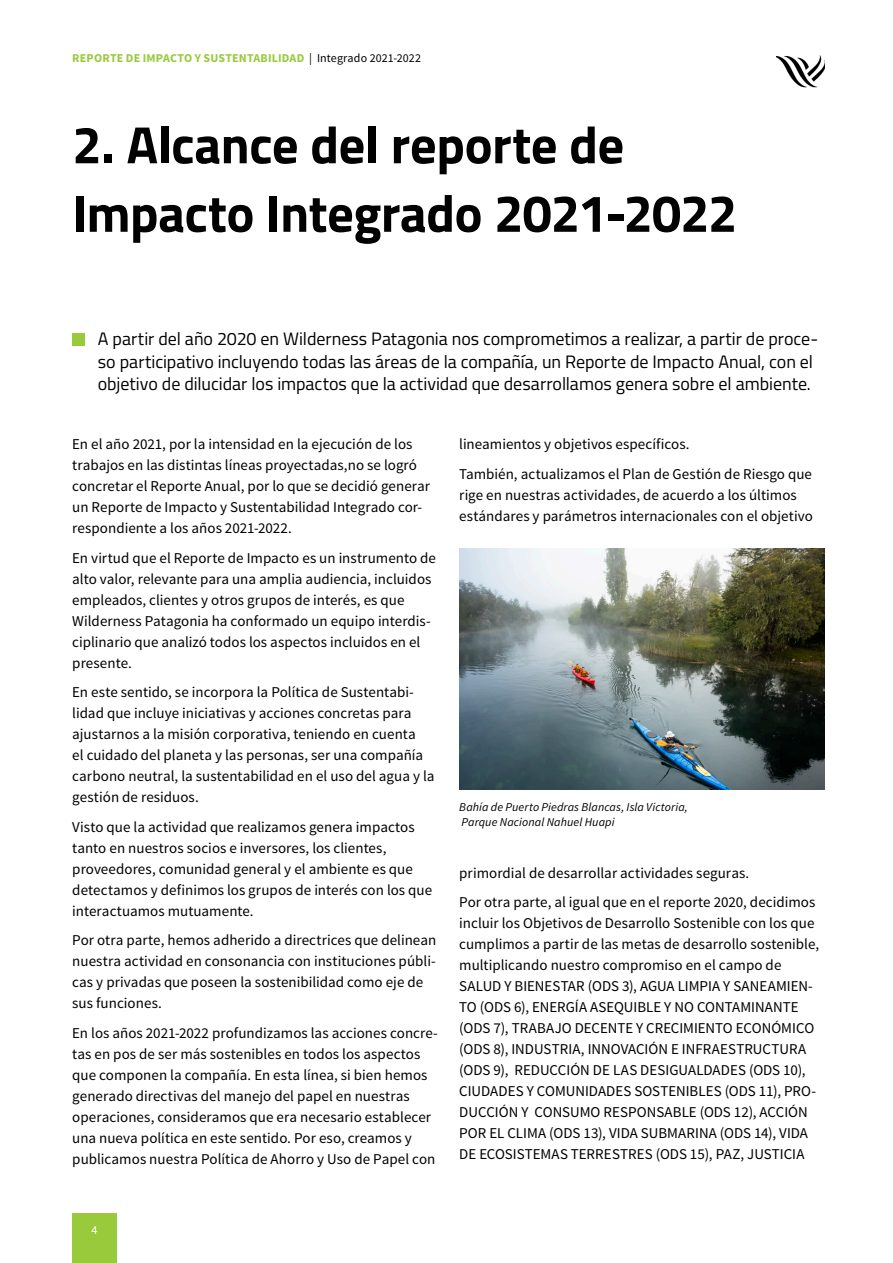
<style>
.page{position:relative;width:893px;height:1263px;background:#fff}
.page>*{position:absolute;margin:0;border:0;box-sizing:border-box;transform-origin:0 0}
._35_Header_Titillium{font:700 52.5px "Titillium Web";letter-spacing:-.01em;color:#010101}
._11_Titillium_Web{font:18px/22.5px "Titillium Web";letter-spacing:-.005em;color:#010101}
._8_Source_Sans_Pro{font:15px/21px "Source Sans Pro";letter-spacing:.005em;color:#010101}
._8_10_Source_Sans_Pr{font:italic 12px "Source Sans Pro";letter-spacing:.01em;color:#010101}
._8_10_Source_Sans_Pr-2{font:700 12px "Source Sans Pro";letter-spacing:.015em;color:#99ca3b}
.t1{font:12px "Source Sans Pro";color:#fff}
.s1{font-weight:400;color:#010101}
</style>
<div class="page">
<img style="left:459px;top:549px;width:366px;height:240px">
<div style="left:72px;top:1213px;width:45px;height:50px;background:#99ca3b"></div>
<img style="left:777px;top:55px;width:48px;height:33px">
<div style="left:72px;top:333px;width:13px;height:12px;background:#99ca3b"></div>
<p class="_8_10_Source_Sans_Pr-2" style="left:72px;top:50px;width:350px">REPORTE DE IMPACTO Y SUSTENTABILIDAD <span class="s1">| Integrado 2021-2022</span></p>
<p class="_35_Header_Titillium" style="left:72px;top:105px;width:553px">2. Alcance del reporte de</p>
<p class="_35_Header_Titillium" style="left:72px;top:173px;width:667px">Impacto Integrado 2021-2022</p>
<p class="_11_Titillium_Web" style="left:98px;top:327px;width:722px">A partir del año 2020 en Wilderness Patagonia nos comprometimos a realizar, a partir de proce&shy;so participativo incluyendo todas las áreas de la compañía, un Reporte de Impacto Anual, con el objetivo de dilucidar los impactos que la actividad que desarrollamos genera sobre el ambiente.</p>
<p class="_8_Source_Sans_Pro" style="left:72px;top:434px;width:359px">En el año 2021, por la intensidad en la ejecución de los trabajos en las distintas líneas proyectadas,no se logró concretar el Reporte Anual, por lo que se decidió generar un Reporte de Impacto y Sustentabilidad Integrado cor&shy;respondiente a los años 2021-2022.</p>
<p class="_8_Source_Sans_Pro" style="left:72px;top:547px;width:365px">En virtud que el Reporte de Impacto es un instrumento de alto valor, relevante para una amplia audiencia, incluidos empleados, clientes y otros grupos de interés, es que Wilderness Patagonia ha conformado un equipo interdis&shy;ciplinario que analizó todos los aspectos incluidos en el presente.</p>
<p class="_8_Source_Sans_Pro" style="left:72px;top:682px;width:364px">En este sentido, se incorpora la Política de Sustentabi&shy;lidad que incluye iniciativas y acciones concretas para ajustarnos a la misión corporativa, teniendo en cuenta<br>el cuidado del planeta y las personas, ser una compañía carbono neutral, la sustentabilidad en el uso del agua y la gestión de residuos.</p>
<p class="_8_Source_Sans_Pro" style="left:72px;top:816px;width:361px">Visto que la actividad que realizamos genera impactos tanto en nuestros socios e inversores, los clientes, proveedores, comunidad general y el ambiente es que detectamos y definimos los grupos de interés con los que interactuamos mutuamente.</p>
<p class="_8_Source_Sans_Pro" style="left:72px;top:930px;width:365px">Por otra parte, hemos adherido a directrices que delinean nuestra actividad en consonancia con instituciones públi&shy;cas y privadas que poseen la sostenibilidad como eje de sus funciones.</p>
<p class="_8_Source_Sans_Pro" style="left:72px;top:1022px;width:367px">En los años 2021-2022 profundizamos las acciones concre&shy;tas en pos de ser más sostenibles en todos los aspectos que componen la compañía. En esta línea, si bien hemos generado directivas del manejo del papel en nuestras operaciones, consideramos que era necesario establecer una nueva política en este sentido. Por eso, creamos y publicamos nuestra Política de Ahorro y Uso de Papel con</p>
<p class="_8_Source_Sans_Pro" style="left:459px;top:434px;width:232px">lineamientos y objetivos específicos.</p>
<p class="_8_Source_Sans_Pro" style="left:459px;top:463px;width:355px">También, actualizamos el Plan de Gestión de Riesgo que rige en nuestras actividades, de acuerdo a los últimos estándares y parámetros internacionales con el objetivo</p>
<p class="_8_10_Source_Sans_Pr" style="left:459px;top:800px;width:230px">Bahía de Puerto Piedras Blancas, Isla Victoria,</p>
<p class="_8_10_Source_Sans_Pr" style="left:462px;top:814px;width:155px">Parque Nacional Nahuel Huapi</p>
<p class="_8_Source_Sans_Pro" style="left:459px;top:862px;width:292px">primordial de desarrollar actividades seguras.</p>
<p class="_8_Source_Sans_Pro" style="left:459px;top:892px;width:361px">Por otra parte, al igual que en el reporte 2020, decidimos incluir los Objetivos de Desarrollo Sostenible con los que cumplimos a partir de las metas de desarrollo sostenible, multiplicando nuestro compromiso en el campo de SALUD Y BIENESTAR (ODS 3), AGUA LIMPIA Y SANEAMIEN-TO (ODS 6), ENERGÍA ASEQUIBLE Y NO CONTAMINANTE (ODS 7), TRABAJO DECENTE Y CRECIMIENTO ECONÓMICO (ODS 8), INDUSTRIA, INNOVACIÓN E INFRAESTRUCTURA (ODS 9), REDUCCIÓN DE LAS DESIGUALDADES (ODS 10), CIUDADES Y COMUNIDADES SOSTENIBLES (ODS 11), PRO-DUCCIÓN Y CONSUMO RESPONSABLE (ODS 12), ACCIÓN POR EL CLIMA (ODS 13), VIDA SUBMARINA (ODS 14), VIDA DE ECOSISTEMAS TERRESTRES (ODS 15), PAZ, JUSTICIA</p>
<p class="t1" style="left:92px;top:1222px;width:7px">4</p>
</div>
